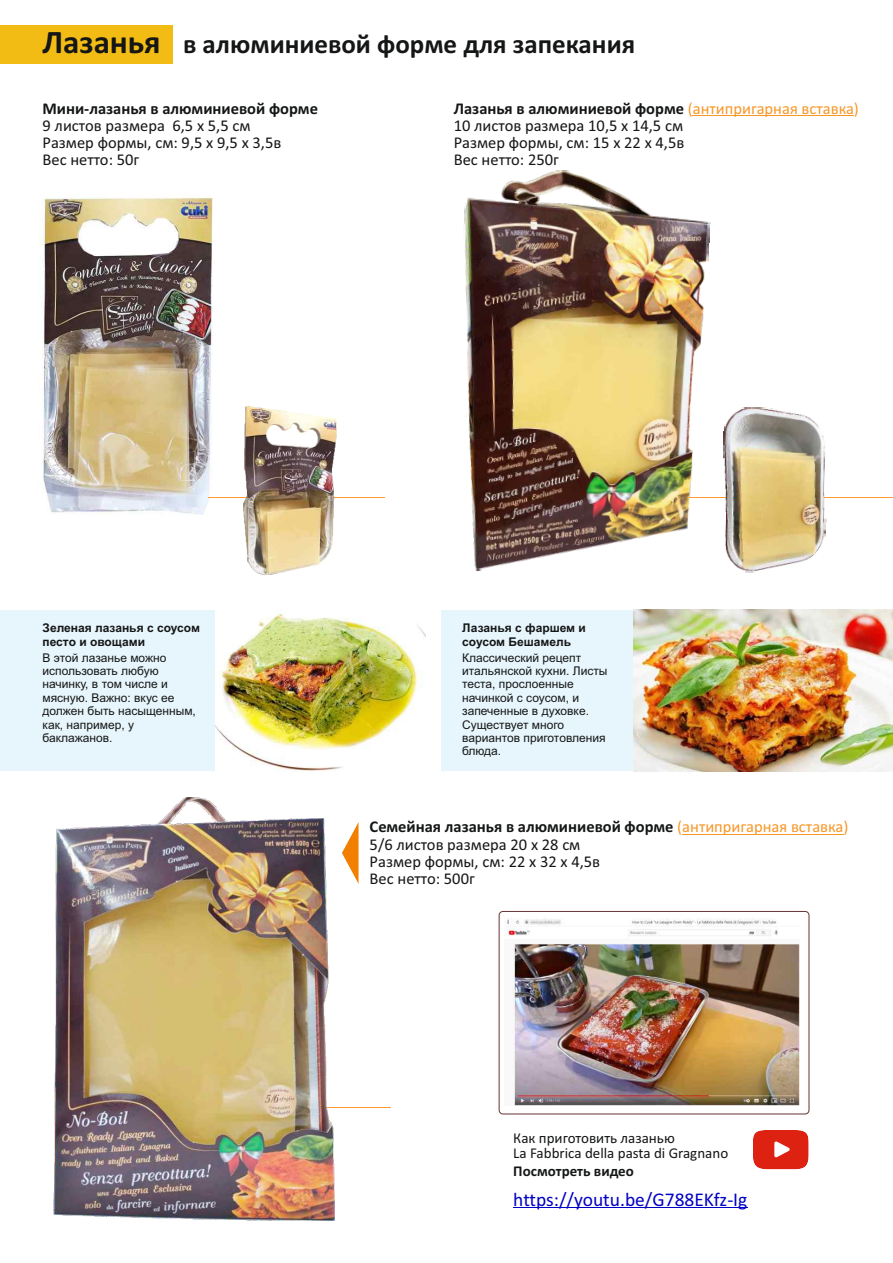
<style>
.page{position:relative;width:893px;height:1263px;background:#fff}
.page>*{position:absolute;margin:0;border:0;box-sizing:border-box;transform-origin:0 0}
.t1{font:700 27px "Calibri";color:#151616}
.t2{font:19.5px "Calibri";color:#0000c4}
.t3{font:16.5px/17.1px "Calibri";color:#151616}
.t4{font:700 16.5px "Calibri";color:#151616}
.t5{font:15px/15.6px "Calibri";color:#151616}
.t6{font:700 15px "Calibri";color:#151616}
.t7{font:12px/13.4px "Arial";color:#151616}
.t8{font:700 12px/13.4px "Arial";color:#151616}
.s1{font-size:33px}
.s2{font-weight:700}
.s3{color:#f89728}
</style>
<div class="page">
<img style="left:38px;top:197px;width:175px;height:318px">
<hr style="left:693px;top:116px;width:161px;height:1px;background:#f89728">
<hr style="left:682px;top:834px;width:161px;height:1px;background:#f89728">
<div style="left:0;top:25px;width:172px;height:39px;background:#f2bc14"></div>
<hr style="left:668px;top:497px;width:225px;height:1px;background:#f93">
<hr style="left:201px;top:1107px;width:190px;height:1px;background:#f93">
<hr style="left:208px;top:497px;width:176px;height:1px;background:#f93">
<div style="left:0;top:610px;width:425px;height:161px;background:#e7f6fc"></div>
<div style="left:441px;top:610px;width:452px;height:161px;background:#e7f6fc"></div>
<img style="left:463px;top:170px;width:248px;height:401px">
<img style="left:723px;top:407px;width:104px;height:166px">
<img style="left:244px;top:407px;width:92px;height:168px">
<img style="left:215px;top:610px;width:210px;height:161px">
<img style="left:634px;top:610px;width:259px;height:161px">
<img style="left:753px;top:1130px;width:56px;height:40px">
<div style="left:499px;top:911px;width:310px;height:203px;border:1px solid #633;border-radius:4px"></div>
<hr style="left:513px;top:1207px;width:234px;height:1px;background:#0000c4">
<img style="left:505px;top:919px;width:294px;height:186px">
<img style="left:53px;top:797px;width:281px;height:423px">
<svg style="left:342px;top:822px;width:17px;height:62px"></svg>
<h1 class="t1" style="left:43px;top:33px;width:594px"><span class="s1">Лазанья</span> в алюминиевой форме для запекания</h1>
<p class="t4" style="left:43px;top:102px;width:277px">Мини-лазанья в алюминиевой форме</p>
<p class="t3" style="left:43px;top:119px;width:240px">9 листов размера 6,5 х 5,5 см<br>Размер формы, см: 9,5 х 9,5 х 3,5в<br>Вес нетто: 50г</p>
<p class="t3" style="left:454px;top:101px;width:407px"><span class="s2">Лазанья в алюминиевой форме</span> <span class="s3">(антипригарная вставка)<br></span>10 листов размера 10,5 х 14,5 см<br>Размер формы, см: 15 х 22 х 4,5в<br>Вес нетто: 250г</p>
<p class="t8" style="left:43px;top:622px;width:159px">Зеленая лазанья с соусом песто и овощами</p>
<p class="t7" style="left:43px;top:652px;width:155px">В этой лазанье можно использовать любую начинку, в том числе и мясную. Важно: вкус ее должен быть насыщенным, как, например, у баклажанов.</p>
<p class="t8" style="left:462px;top:622px;width:125px">Лазанья с фаршем и соусом Бешамель</p>
<p class="t7" style="left:462px;top:652px;width:147px">Классический рецепт итальянской кухни. Листы теста, прослоенные начинкой с соусом, и запеченные в духовке.<br>Существует много вариантов приготовления блюда.</p>
<p class="t3" style="left:370px;top:820px;width:480px"><span class="s2">Семейная лазанья в алюминиевой форме</span> <span class="s3">(антипригарная вставка)<br></span>5/6 листов размера 20 х 28 см<br>Размер формы, см: 22 х 32 х 4,5в<br>Вес нетто: 500г</p>
<p class="t5" style="left:513px;top:1131px;width:216px">Как приготовить лазанью<br>La Fabbrica della pasta di Gragnano</p>
<p class="t6" style="left:513px;top:1165px;width:122px">Посмотреть видео</p>
<p class="t2" style="left:513px;top:1191px;width:236px">https://youtu.be/G788EKfz-Ig</p>
</div>
